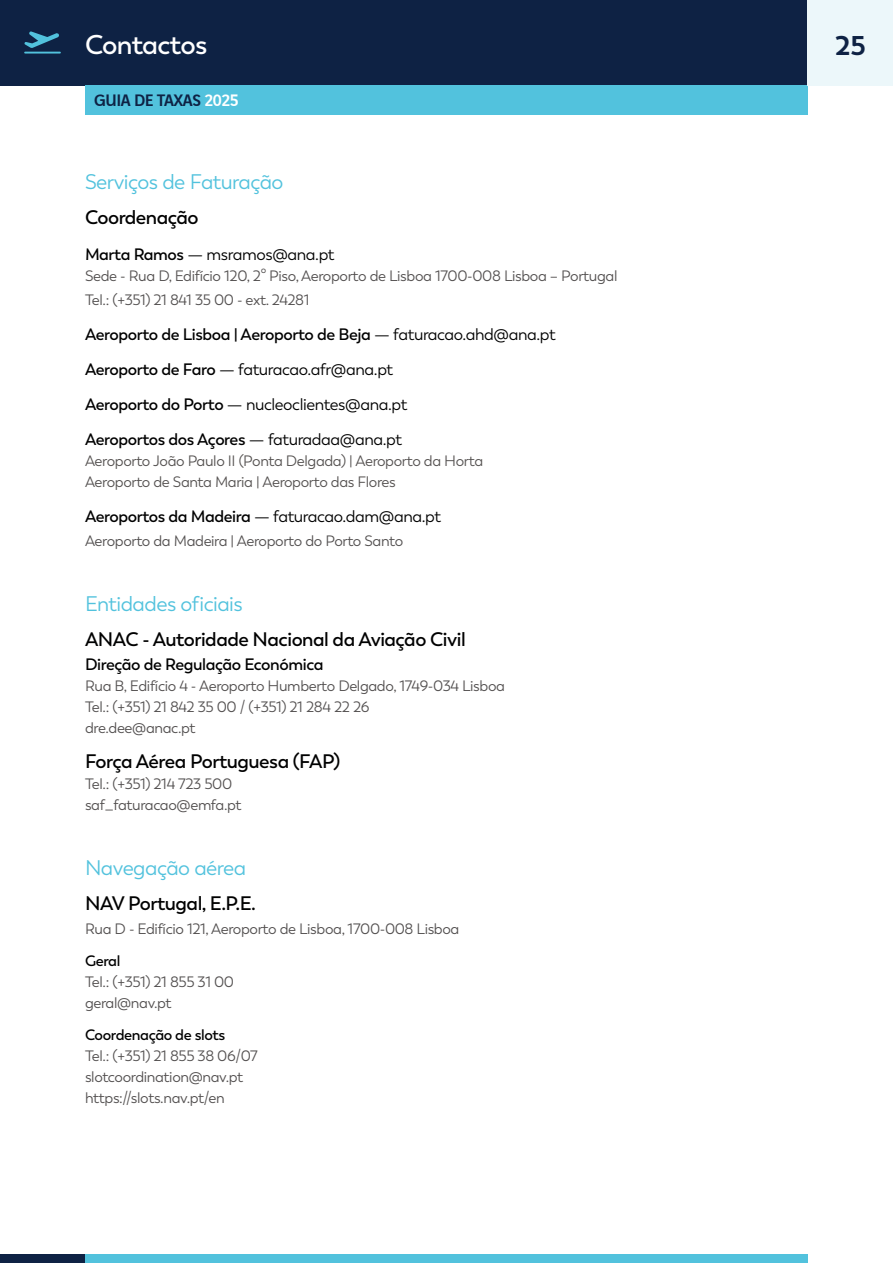
<style>
.page{position:relative;width:893px;height:1263px;background:#fff}
.page>*{position:absolute;margin:0;border:0;box-sizing:border-box;transform-origin:0 0}
.t1{font:600 27px "Trenda";letter-spacing:-.03em;color:#fff}
.t2{font:700 27px "Trenda";color:#0e2244}
.t3{font:21px "Trenda";letter-spacing:-.025em;color:#52c2dd}
.t4{font:600 19.5px "Trenda";letter-spacing:-.025em;color:#000101}
.t5{font:500 18px "Vinci Sans";letter-spacing:-.025em;color:#0e2244}
.t6{font:600 16.5px/35.1px "Trenda";letter-spacing:-.025em;color:#000101}
.t7{font:16.5px "Trenda";letter-spacing:-.025em;color:#000101}
.t8{font:15px/21px "Trenda";letter-spacing:-.025em;color:#535050}
.t9{font:15px/21px "Trenda";letter-spacing:-.025em;color:#555251}
.t10{font:600 15px "Trenda";letter-spacing:-.025em;color:#000101}
.s1{color:#fff}
.s2{font-weight:600}
.s3{font-weight:400}
</style>
<div class="page">
<div style="left:0;top:0;width:808px;height:85px;background:#0e2244"></div>
<div style="left:85px;top:85px;width:723px;height:30px;background:#52c2dd"></div>
<div style="left:808px;top:0;width:85px;height:85px;background:#ecf7fa"></div>
<div style="left:0;top:1254px;width:85px;height:9px;background:#0e2244"></div>
<div style="left:85px;top:1254px;width:723px;height:9px;background:#52c2dd"></div>
<hr style="left:24px;top:52px;width:37px;height:2px;background:#52c2dd">
<svg style="left:24px;top:31px;width:35px;height:17px"></svg>
<h1 class="t1" style="left:85px;top:28px;width:124px">Contactos</h1>
<h1 class="t2" style="left:835px;top:29px;width:32px">25</h1>
<p class="t5" style="left:94px;top:86px;width:146px">GUIA DE TAXAS <span class="s1">2025</span></p>
<h2 class="t3" style="left:85px;top:170px;width:200px">Serviços de Faturação</h2>
<h3 class="t4" style="left:85px;top:206px;width:115px">Coordenação</h3>
<p class="t7" style="left:85px;top:244px;width:251px"><span class="s2">Marta Ramos</span> — msramos@ana.pt</p>
<p class="t8" style="left:85px;top:264px;width:534px;line-height:24px">Sede - Rua D, Edifício 120, 2º Piso, Aeroporto de Lisboa 1700-008 Lisboa – Portugal<br>Tel.: (+351) 21 841 35 00 - ext. 24281</p>
<p class="t6" style="left:85px;top:316px;width:472px">Aeroporto de Lisboa | Aeroporto de Beja <span class="s3">— faturacao.ahd@ana.pt </span>Aeroporto de Faro <span class="s3">— faturacao.afr@ana.pt<br></span>Aeroporto do Porto <span class="s3">— nucleoclientes@ana.pt<br></span>Aeroportos dos Açores <span class="s3">— faturadaa@ana.pt</span></p>
<p class="t9" style="left:85px;top:450px;width:400px">Aeroporto João Paulo II (Ponta Delgada) | Aeroporto da Horta<br>Aeroporto de Santa Maria | Aeroporto das Flores</p>
<p class="t7" style="left:85px;top:506px;width:357px"><span class="s2">Aeroportos da Madeira</span> — faturacao.dam@ana.pt</p>
<p class="t8" style="left:85px;top:530px;width:320px">Aeroporto da Madeira | Aeroporto do Porto Santo</p>
<h2 class="t3" style="left:85px;top:591px;width:159px">Entidades oficiais</h2>
<h3 class="t4" style="left:85px;top:627px;width:382px">ANAC - Autoridade Nacional da Aviação Civil</h3>
<p class="t6" style="left:85px;top:647px;width:240px">Direção de Regulação Económica</p>
<p class="t8" style="left:85px;top:675px;width:421px">Rua B, Edifício 4 - Aeroporto Humberto Delgado, 1749-034 Lisboa<br>Tel.: (+351) 21 842 35 00 / (+351) 21 284 22 26<br>dre.dee@anac.pt</p>
<h3 class="t4" style="left:85px;top:749px;width:257px">Força Aérea Portuguesa (FAP)</h3>
<p class="t8" style="left:85px;top:773px;width:158px">Tel.: (+351) 214 723 500 saf_faturacao@emfa.pt</p>
<h2 class="t3" style="left:85px;top:856px;width:163px">Navegação aérea</h2>
<h3 class="t4" style="left:85px;top:892px;width:173px">NAV Portugal, E.P.E.</h3>
<p class="t8" style="left:85px;top:919px;width:376px">Rua D - Edifício 121, Aeroporto de Lisboa, 1700-008 Lisboa</p>
<p class="t10" style="left:85px;top:952px;width:37px">Geral</p>
<p class="t8" style="left:85px;top:972px;width:151px">Tel.: (+351) 21 855 31 00 geral@nav.pt</p>
<p class="t10" style="left:85px;top:1026px;width:142px">Coordenação de slots</p>
<p class="t8" style="left:85px;top:1046px;width:174px">Tel.: (+351) 21 855 38 06/07 slotcoordination@nav.pt https://slots.nav.pt/en</p>
</div>
